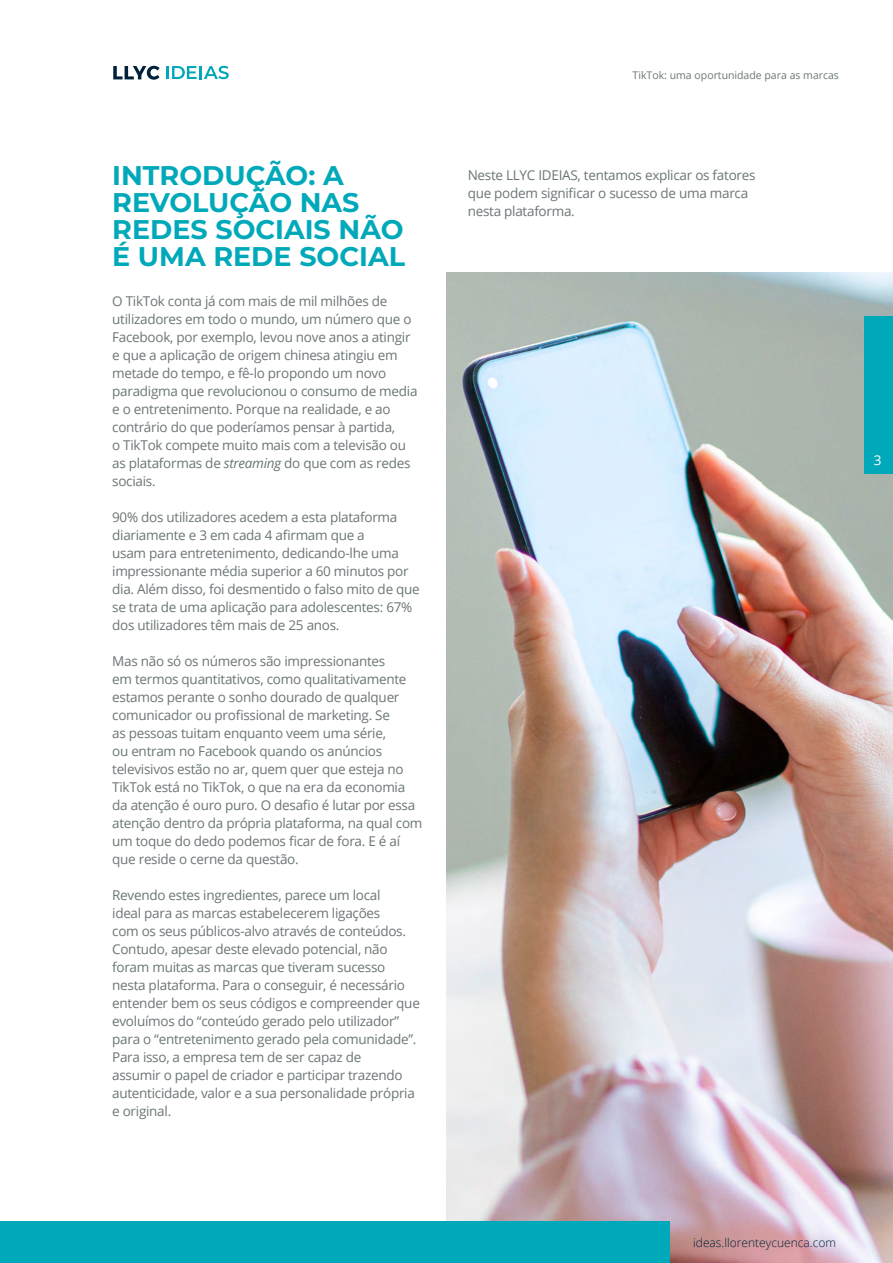
<style>
.page{position:relative;width:893px;height:1263px;background:#fff}
.page>*{position:absolute;margin:0;border:0;box-sizing:border-box;transform-origin:0 0}
.t1{font:700 27px/27px "Montserrat";color:#00a9b9}
.t2{font:13.5px/18px "Open Sans";letter-spacing:-.02em;color:#6b7576}
.t3{font:13.5px "Open Sans";color:#fff}
.t4{font:300 12px "Open Sans";color:#002139}
.t5{font:10.5px "Open Sans";color:#6b7576}
.s1{font-style:italic}
</style>
<div class="page">
<img style="left:446px;top:272px;width:447px;height:991px">
<div style="left:864px;top:316px;width:29px;height:158px;background:#00a9b9"></div>
<div style="left:0;top:1221px;width:669px;height:42px;background:#00a9b9"></div>
<svg style="left:113px;top:66px;width:47px;height:14px"></svg>
<svg style="left:166px;top:66px;width:63px;height:13px"></svg>
<h1 class="t1" style="left:112px;top:160px;width:294px">INTRODUÇÃO: A<br>REVOLUÇÃO NAS<br>REDES SOCIAIS NÃO<br>É UMA REDE SOCIAL</h1>
<p class="t2" style="left:112px;top:292px;width:307px">O TikTok conta já com mais de mil milhões de utilizadores em todo o mundo, um número que o Facebook, por exemplo, levou nove anos a atingir e que a aplicação de origem chinesa atingiu em metade do tempo, e fê-lo propondo um novo paradigma que revolucionou o consumo de media e o entretenimento. Porque na realidade, e ao contrário do que poderíamos pensar à partida,<br>o TikTok compete muito mais com a televisão ou as plataformas de <span class="s1">streaming</span> do que com as redes sociais.</p>
<p class="t2" style="left:112px;top:508px;width:309px">90% dos utilizadores acedem a esta plataforma diariamente e 3 em cada 4 afirmam que a<br>usam para entretenimento, dedicando-lhe uma impressionante média superior a 60 minutos por dia. Além disso, foi desmentido o falso mito de que se trata de uma aplicação para adolescentes: 67% dos utilizadores têm mais de 25 anos.</p>
<p class="t2" style="left:112px;top:652px;width:312px">Mas não só os números são impressionantes<br>em termos quantitativos, como qualitativamente estamos perante o sonho dourado de qualquer comunicador ou profissional de marketing. Se<br>as pessoas tuitam enquanto veem uma série,<br>ou entram no Facebook quando os anúncios televisivos estão no ar, quem quer que esteja no TikTok está no TikTok, o que na era da economia da atenção é ouro puro. O desafio é lutar por essa atenção dentro da própria plataforma, na qual com um toque do dedo podemos ficar de fora. E é aí que reside o cerne da questão.</p>
<p class="t2" style="left:112px;top:886px;width:309px">Revendo estes ingredientes, parece um local<br>ideal para as marcas estabelecerem ligações<br>com os seus públicos-alvo através de conteúdos.<br>Contudo, apesar deste elevado potencial, não foram muitas as marcas que tiveram sucesso nesta plataforma. Para o conseguir, é necessário entender bem os seus códigos e compreender que evoluímos do “conteúdo gerado pelo utilizador” para o “entretenimento gerado pela comunidade”.<br>Para isso, a empresa tem de ser capaz de<br>assumir o papel de criador e participar trazendo autenticidade, valor e a sua personalidade própria e original.</p>
<p class="t5" style="left:633px;top:68px;width:208px">TikTok: uma oportunidade para as marcas</p>
<p class="t2" style="left:468px;top:166px;width:289px">Neste LLYC IDEIAS, tentamos explicar os fatores que podem significar o sucesso de uma marca nesta plataforma.</p>
<p class="t3" style="left:874px;top:451px;width:9px">3</p>
<p class="t4" style="left:693px;top:1234px;width:144px">ideas.llorenteycuenca.com</p>
</div>
